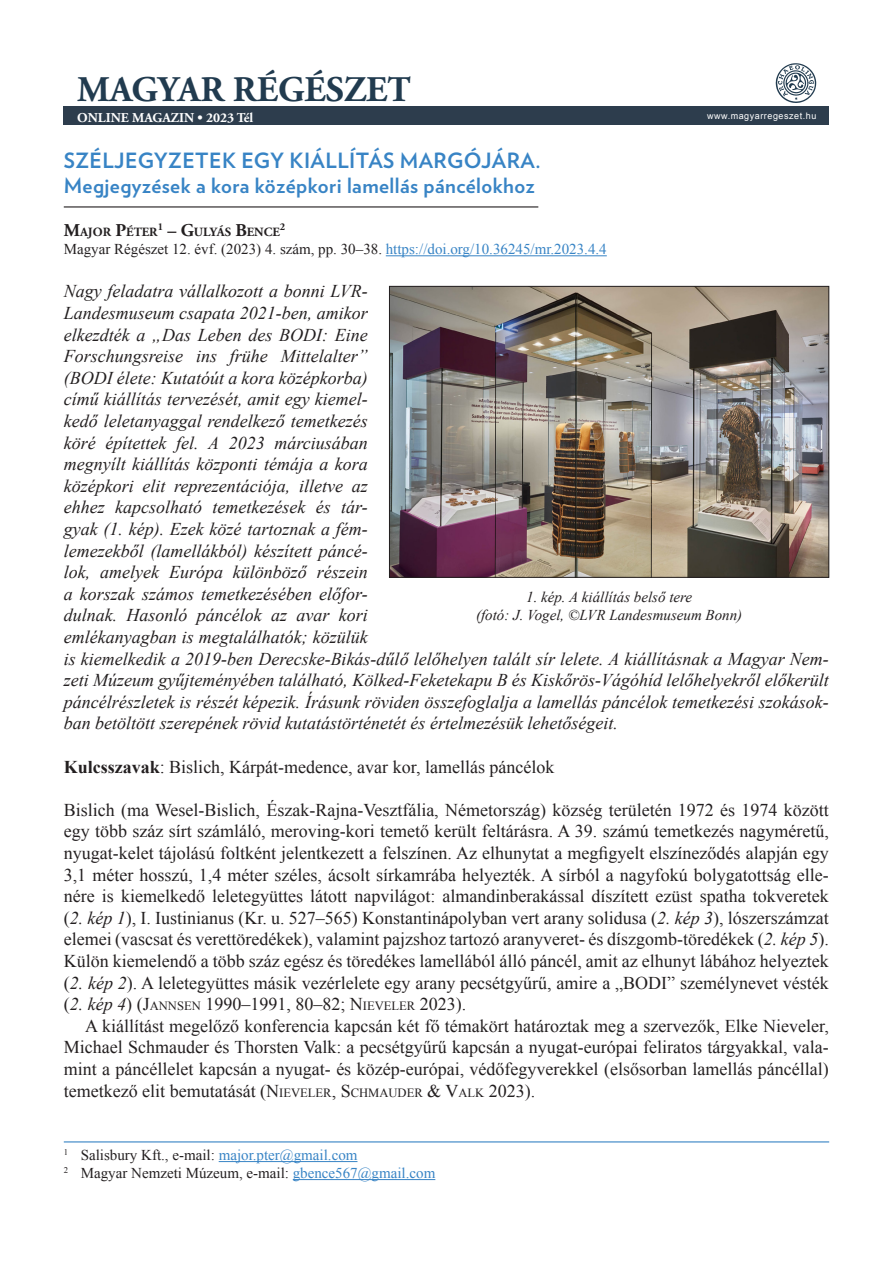
<style>
.page{position:relative;width:893px;height:1263px;background:#fff}
.page>*{position:absolute;margin:0;border:0;box-sizing:border-box;transform-origin:0 0}
.cikk_szoveg{font:700 36px "Adobe Garamond Pro";color:#213b4f}
.cikk_cim_print{font:700 21px/25.2px "Verlag";letter-spacing:.02em;color:#3884c5}
.cikk_szoveg_print{font:18px/21.6px "Times New Roman";color:#231f20;text-align:justify}
.cikk_1bekezd_print{font:italic 18px/21.6px "Times New Roman";color:#231f20}
.labjegyzet{font:15px "Times New Roman";color:#231f20}
.DOI{font:15px "Times New Roman";color:#231f20}
.kepala{font:italic 15px/18px "Times New Roman";color:#231f20;text-align:center}
.cikk_szoveg-2{font:700 13.5px "Adobe Garamond Pro";color:#fff}
.cikk_szerz_print{font:700 12.6px "Adobe Garamond Pro";color:#231f20}
.cikk_szerz_print-2{font:700 10.5px "Adobe Garamond Pro";color:#231f20}
.cikk_szoveg-3{font:9px "Arial";letter-spacing:.06em;color:#fff}
.s1{font-size:18px}
.s2{color:#3884c5}
.s3{font-weight:700}
.s4{font-style:italic}
.s5{font-style:inherit}
.s6{font-size:12.6px}
</style>
<div class="page">
<hr style="left:386px;top:255px;width:221px;height:1px;background:#3884c5">
<hr style="left:64px;top:1141px;width:765px;height:1px;background:#3884c5">
<hr style="left:219px;top:1161px;width:138px;height:1px;background:#3884c5">
<hr style="left:293px;top:1179px;width:142px;height:1px;background:#3884c5">
<hr style="left:64px;top:206px;width:474px;height:1px;background:#231f20">
<div style="left:64px;top:107px;width:765px;height:18px;background:#2d3d4d"></div>
<img style="left:773px;top:63px;width:45px;height:44px">
<img style="left:391px;top:288px;width:436px;height:288px">
<div style="left:389px;top:286px;width:440px;height:292px;border:1px solid #231f20"></div>
<p class="cikk_szoveg" style="left:77px;top:68px;width:335px">MAGYAR RÉGÉSZET</p>
<p class="cikk_szoveg-2" style="left:77px;top:110px;width:178px">ONLINE MAGAZIN • 2023 Tél</p>
<p class="cikk_szoveg-3" style="left:707px;top:110px;width:111px">www.magyarregeszet.hu</p>
<p class="cikk_cim_print" style="left:64px;top:146px;width:478px">SZÉLJEGYZETEK EGY KIÁLLÍTÁS MARGÓJÁRA.<br>Megjegyzések a kora középkori lamellás páncélokhoz</p>
<p class="cikk_szerz_print" style="left:64px;top:225px;width:218px"><span class="s1">M</span>AJOR <span class="s1">P</span>ÉTER<sup>1</sup> <span class="s1">– G</span>ULYÁS <span class="s1">B</span>ENCE</p>
<p class="cikk_szerz_print-2" style="left:280px;top:221px;width:7px">2</p>
<p class="DOI" style="left:64px;top:239px;width:544px">Magyar Régészet 12. évf. (2023) 4. szám, pp. 30–38. <span class="s2">https://doi.org/10.36245/mr.2023.4.4</span></p>
<p class="cikk_1bekezd_print" style="left:64px;top:280px;width:767px">Nagy feladatra vállalkozott a bonni LVR-<br>Landesmuseum csapata 2021-ben, amikor<br>elkezdték a „Das Leben des BODI: Eine<br>Forschungsreise ins frühe Mittelalter”<br>(BODI élete: Kutatóút a kora középkorba)<br>című kiállítás tervezését, amit egy kiemel-<br>kedő leletanyaggal rendelkező temetkezés<br>köré építettek fel. A 2023 márciusában<br>megnyílt kiállítás központi témája a kora<br>középkori elit reprezentációja, illetve az<br>ehhez kapcsolható temetkezések és tár-<br>gyak (1. kép). Ezek közé tartoznak a fém-<br>lemezekből (lamellákból) készített páncé-<br>lok, amelyek Európa különböző részein<br>a korszak számos temetkezésében előfor-<br>dulnak. Hasonló páncélok az avar kori<br>emlékanyagban is megtalálhatók; közülük<br>is kiemelkedik a 2019-ben Derecske-Bikás-dűlő lelőhelyen talált sír lelete. A kiállításnak a Magyar Nem&shy;zeti Múzeum gyűjteményében található, Kölked-Feketekapu B és Kiskőrös-Vágóhíd lelőhelyekről előkerült páncélrészletek is részét képezik. Írásunk röviden összefoglalja a lamellás páncélok temetkezési szokások&shy;ban betöltött szerepének rövid kutatástörténetét és értelmezésük lehetőségeit.</p>
<p class="cikk_szoveg_print" style="left:64px;top:755px;width:492px"><span class="s3">Kulcsszavak</span>: Bislich, Kárpát-medence, avar kor, lamellás páncélok</p>
<p class="cikk_szoveg_print" style="left:64px;top:799px;width:767px">Bislich (ma Wesel-Bislich, Észak-Rajna-Vesztfália, Németország) község területén 1972 és 1974 között egy több száz sírt számláló, meroving-kori temető került feltárásra. A 39. számú temetkezés nagyméretű, nyugat-kelet tájolású foltként jelentkezett a felszínen. Az elhunytat a megfigyelt elszíneződés alapján egy 3,1 méter hosszú, 1,4 méter széles, ácsolt sírkamrába helyezték. A sírból a nagyfokú bolygatottság elle&shy;nére is kiemelkedő leletegyüttes látott napvilágot: almandinberakással díszített ezüst spatha tokveretek (<span class="s4">2. kép 1</span>), I. Iustinianus (Kr. u. 527–565) Konstantinápolyban vert arany solidusa (<span class="s4">2. kép 3</span>), lószerszámzat elemei (vascsat és verettöredékek), valamint pajzshoz tartozó aranyveret- és díszgomb-töredékek (<span class="s4">2. kép 5</span>).<br>Külön kiemelendő a több száz egész és töredékes lamellából álló páncél, amit az elhunyt lábához helyeztek (<span class="s4">2. kép 2</span>). A leletegyüttes másik vezérlelete egy arany pecsétgyűrű, amire a „BODI” személynevet vésték (<span class="s4">2. kép 4</span>) (<span class="s5">J</span><span class="s6">ANNSEN</span> 1990–1991, 80–82; <span class="s5">N</span><span class="s6">IEVELER</span> 2023).</p>
<p class="cikk_szoveg_print" style="left:64px;top:1015px;width:767px;text-indent:21px">A kiállítást megelőző konferencia kapcsán két fő témakört határoztak meg a szervezők, Elke Nieveler, Michael Schmauder és Thorsten Valk: a pecsétgyűrű kapcsán a nyugat-európai feliratos tárgyakkal, vala&shy;mint a páncéllelet kapcsán a nyugat- és közép-európai, védőfegyverekkel (elsősorban lamellás páncéllal) temetkező elit bemutatását (<span class="s5">N</span><span class="s6">IEVELER</span>, <span class="s5">S</span> <span class="s6">CHMAUDER</span> &amp; <span class="s5">V</span><span class="s6">ALK</span> 2023).</p>
<p class="kepala" style="left:476px;top:587px;width:268px">1. kép. A kiállítás belső tere<br>(fotó: J. Vogel, ©LVR Landesmuseum Bonn)</p>
<p class="labjegyzet" style="left:64px;top:1145px;width:295px"><sup>1</sup> Salisbury Kft., e-mail: <span class="s2">major.pter@gmail.com</span></p>
<p class="labjegyzet" style="left:64px;top:1163px;width:373px"><sup>2</sup> Magyar Nemzeti Múzeum, e-mail: <span class="s2">gbence567@gmail.com</span></p>
</div>
